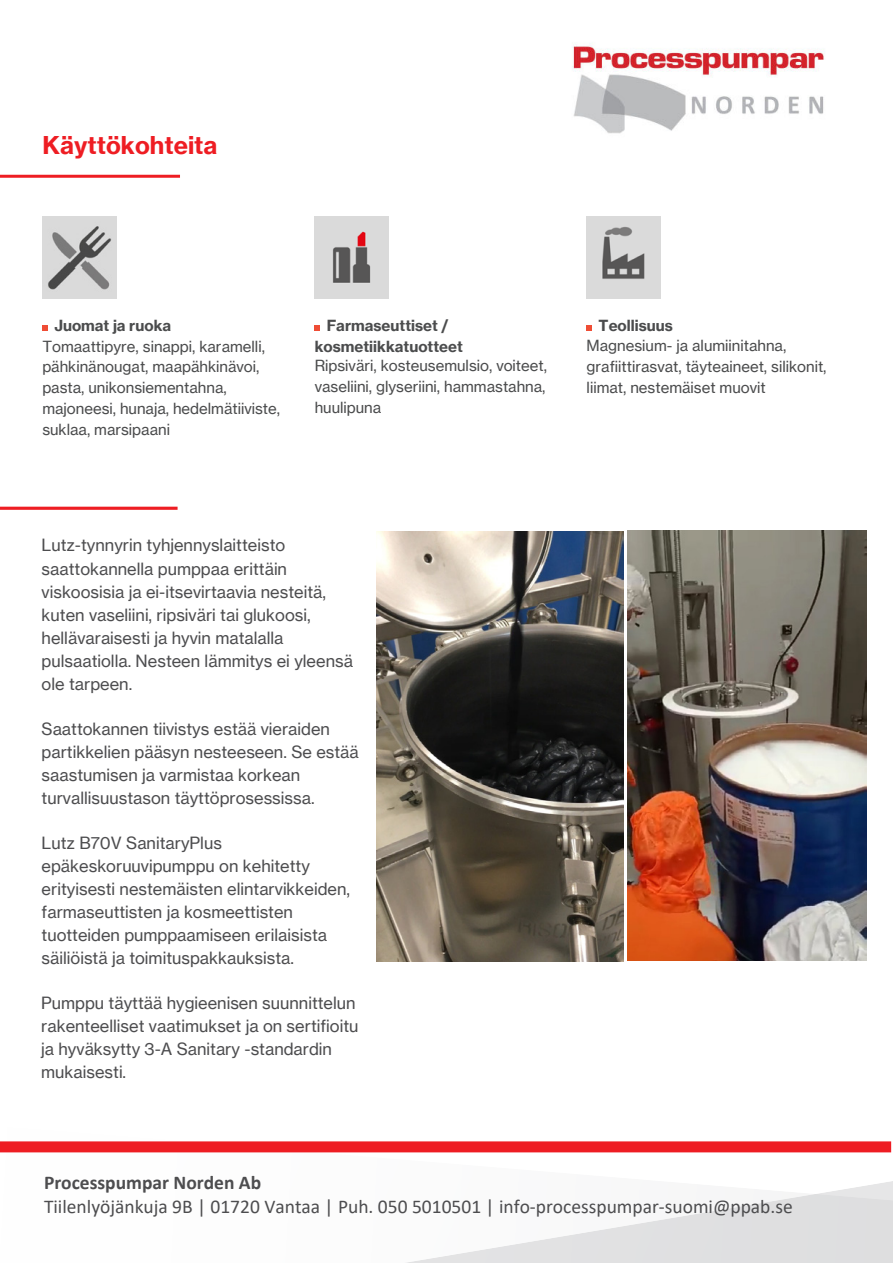
<style>
.page{position:relative;width:893px;height:1263px;background:#fff}
.page>*{position:absolute;margin:0;border:0;box-sizing:border-box;transform-origin:0 0}
.t1{font:700 24px "Neue Haas Grotesk Text Pro";color:#ee1d23}
.t2{font:19.5px "Calibri";color:#4d4d4f}
.t3{font:700 19.5px "Calibri";color:#4d4d4f}
.t4{font:16.5px/23.1px "Neue Haas Grotesk Text Pro";color:#4d4d4f}
.t5{font:15px/20.7px "Neue Haas Grotesk Text Pro";color:#4b4c4d}
.t6{font:700 15px/21px "Neue Haas Grotesk Text Pro";color:#4b4c4d;text-align:center}
</style>
<div class="page">
<svg style="left:406px;top:1141px;width:487px;height:122px"></svg>
<img style="left:42px;top:217px;width:74px;height:81px">
<img style="left:314px;top:217px;width:74px;height:81px">
<img style="left:587px;top:217px;width:74px;height:81px">
<svg style="left:42px;top:325px;width:5px;height:6px"></svg>
<svg style="left:314px;top:325px;width:5px;height:6px"></svg>
<svg style="left:587px;top:325px;width:5px;height:6px"></svg>
<hr style="left:0;top:175px;width:180px;height:3px;background:#ee1d23">
<img style="left:627px;top:531px;width:239px;height:430px">
<img style="left:377px;top:532px;width:247px;height:430px">
<img style="left:572px;top:44px;width:253px;height:90px">
<hr style="left:0;top:507px;width:178px;height:3px;background:#ee1d23">
<div style="left:0;top:1140px;width:891px;height:13px;background:#ee1d23"></div>
<h1 class="t1" style="left:43px;top:130px;width:177px">Käyttökohteita</h1>
<p class="t6" style="left:54px;top:315px;width:118px">Juomat ja ruoka</p>
<p class="t5" style="left:42px;top:336px;width:239px">Tomaattipyre, sinappi, karamelli, pähkinänougat, maapähkinävoi, pasta, unikonsiementahna, majoneesi, hunaja, hedelmätiiviste, suklaa, marsipaani</p>
<p class="t6" style="left:315px;top:315px;width:150px">Farmaseuttiset / kosmetiikkatuotteet</p>
<p class="t5" style="left:315px;top:355px;width:234px;text-align:justify">Ripsiväri, kosteusemulsio, voiteet, vaseliini, glyseriini, hammastahna, huulipuna</p>
<p class="t4" style="left:42px;top:534px;width:313px">Lutz-tynnyrin tyhjennyslaitteisto saattokannella pumppaa erittäin viskoosisia ja ei-itsevirtaavia nesteitä, kuten vaseliini, ripsiväri tai glukoosi, hellävaraisesti ja hyvin matalalla pulsaatiolla. Nesteen lämmitys ei yleensä ole tarpeen.</p>
<p class="t4" style="left:42px;top:717px;width:319px">Saattokannen tiivistys estää vieraiden partikkelien pääsyn nesteeseen. Se estää saastumisen ja varmistaa korkean turvallisuustason täyttöprosessissa.</p>
<p class="t4" style="left:42px;top:831px;width:310px">Lutz B70V SanitaryPlus epäkeskoruuvipumppu on kehitetty erityisesti nestemäisten elintarvikkeiden, farmaseuttisten ja kosmeettisten tuotteiden pumppaamiseen erilaisista säiliöistä ja toimituspakkauksista.</p>
<p class="t4" style="left:41px;top:991px;width:319px">Pumppu täyttää hygieenisen suunnittelun rakenteelliset vaatimukset ja on sertifioitu ja hyväksytty 3-A Sanitary -standardin mukaisesti.</p>
<p class="t6" style="left:599px;top:315px;width:76px">Teollisuus</p>
<p class="t5" style="left:587px;top:334px;width:241px">Magnesium- ja alumiinitahna, grafiittirasvat, täyteaineet, silikonit, liimat, nestemäiset muovit</p>
<p class="t3" style="left:44px;top:1169px;width:219px">Processpumpar Norden Ab</p>
<p class="t2" style="left:44px;top:1192px;width:750px">Tiilenlyöjänkuja 9B | 01720 Vantaa | Puh. 050 5010501 | info-processpumpar-suomi@ppab.se</p>
</div>
